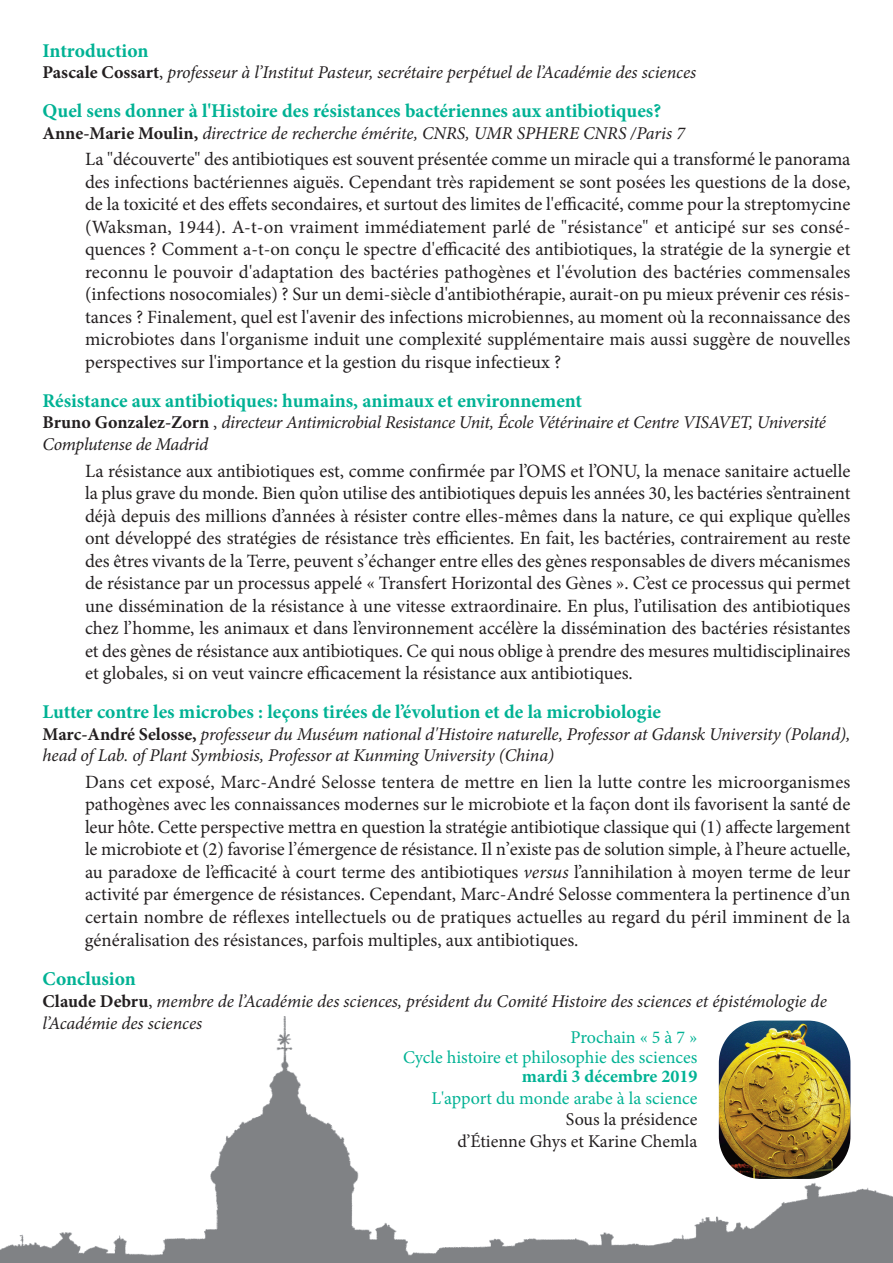
<style>
.page{position:relative;width:893px;height:1263px;background:#fff}
.page>*{position:absolute;margin:0;border:0;box-sizing:border-box;transform-origin:0 0}
.t1{font:700 19.5px "Minion Pro";color:#00b294}
.t2{font:18.75px/22.5px "Minion Pro";color:#231f20;text-align:justify}
.t3{font:italic 18px/21.8px "Minion Pro";letter-spacing:-.01em;color:#231f20}
.t4{font:18px/19.5px "Minion Pro";color:#00b294;text-align:right}
.t5{font:18px/21.6px "Minion Pro";color:#231f20;text-align:right}
.t6{font:700 18px "Minion Pro";color:#00b294}
.s1{font-weight:700;font-style:normal}
.s2{font-style:normal}
.s3{font-style:italic}
</style>
<div class="page">
<img style="left:0;top:1016px;width:893px;height:247px">
<img style="left:719px;top:1020px;width:131px;height:159px;border-radius:43px">
<p class="t1" style="left:43px;top:43px;width:107px">Introduction</p>
<p class="t3" style="left:43px;top:63px;width:655px"><span class="s1">Pascale Cossart</span><span class="s2">,</span> professeur à l’Institut Pasteur, secrétaire perpétuel de l’Académie des sciences</p>
<p class="t1" style="left:43px;top:104px;width:620px">Quel sens donner à l'Histoire des résistances bactériennes aux antibiotiques?</p>
<p class="t3" style="left:43px;top:124px;width:644px"><span class="s1">Anne-Marie Moulin,</span> directrice de recherche émérite, CNRS, UMR SPHERE CNRS /Paris 7</p>
<p class="t2" style="left:85px;top:150px;width:767px">La "découverte" des antibiotiques est souvent présentée comme un miracle qui a transformé le panorama des infections bactériennes aiguës. Cependant très rapidement se sont posées les questions de la dose, de la toxicité et des effets secondaires, et surtout des limites de l'efficacité, comme pour la streptomycine (Waksman, 1944). A-t-on vraiment immédiatement parlé de "résistance" et anticipé sur ses consé&shy;quences ? Comment a-t-on conçu le spectre d'efficacité des antibiotiques, la stratégie de la synergie et reconnu le pouvoir d'adaptation des bactéries pathogènes et l'évolution des bactéries commensales (infections nosocomiales) ? Sur un demi-siècle d'antibiothérapie, aurait-on pu mieux prévenir ces résis&shy;tances ? Finalement, quel est l'avenir des infections microbiennes, au moment où la reconnaissance des microbiotes dans l'organisme induit une complexité supplémentaire mais aussi suggère de nouvelles perspectives sur l'importance et la gestion du risque infectieux ?</p>
<p class="t1" style="left:43px;top:393px;width:541px">Résistance aux antibiotiques: humains, animaux et environnement</p>
<p class="t3" style="left:43px;top:413px;width:785px"><span class="s1">Bruno Gonzalez-Zorn</span> <span class="s2">,</span> directeur Antimicrobial Resistance Unit, École Vétérinaire et Centre VISAVET, Université<br>Complutense de Madrid</p>
<p class="t2" style="left:85px;top:461px;width:767px">La résistance aux antibiotiques est, comme confirmée par l’OMS et l’ONU, la menace sanitaire actuelle la plus grave du monde. Bien qu’on utilise des antibiotiques depuis les années 30, les bactéries s’entrainent déjà depuis des millions d’années à résister contre elles-mêmes dans la nature, ce qui explique qu’elles ont développé des stratégies de résistance très efficientes. En fait, les bactéries, contrairement au reste des êtres vivants de la Terre, peuvent s’échanger entre elles des gènes responsables de divers mécanismes de résistance par un processus appelé « Transfert Horizontal des Gènes ». C’est ce processus qui permet une dissémination de la résistance à une vitesse extraordinaire. En plus, l’utilisation des antibiotiques chez l’homme, les animaux et dans l’environnement accélère la dissémination des bactéries résistantes et des gènes de résistance aux antibiotiques. Ce qui nous oblige à prendre des mesures multidisciplinaires et globales, si on veut vaincre efficacement la résistance aux antibiotiques.</p>
<p class="t1" style="left:43px;top:704px;width:620px">Lutter contre les microbes : leçons tirées de l’évolution et de la microbiologie</p>
<p class="t3" style="left:43px;top:724px;width:809px"><span class="s1">Marc-André Selosse,</span> professeur du Muséum national d'Histoire naturelle, Professor at Gdansk University (Poland), head of Lab. of Plant Symbiosis, Professor at Kunming University (China)</p>
<p class="t2" style="left:85px;top:772px;width:767px">Dans cet exposé, Marc-André Selosse tentera de mettre en lien la lutte contre les microorganismes pathogènes avec les connaissances modernes sur le microbiote et la façon dont ils favorisent la santé de leur hôte. Cette perspective mettra en question la stratégie antibiotique classique qui (1) affecte largement le microbiote et (2) favorise l’émergence de résistance. Il n’existe pas de solution simple, à l’heure actuelle, au paradoxe de l’efficacité à court terme des antibiotiques <span class="s3">versus</span> l’annihilation à moyen terme de leur activité par émergence de résistances. Cependant, Marc-André Selosse commentera la pertinence d’un certain nombre de réflexes intellectuels ou de pratiques actuelles au regard du péril imminent de la généralisation des résistances, parfois multiples, aux antibiotiques.</p>
<p class="t1" style="left:43px;top:971px;width:95px">Conclusion</p>
<p class="t3" style="left:43px;top:992px;width:786px"><span class="s1">Claude Debru</span><span class="s2">,</span> membre de l’Académie des sciences, président du Comité Histoire des sciences et épistémologie de l’Académie des sciences</p>
<p class="t4" style="left:403px;top:1029px;width:296px">Prochain « 5 à 7 »<br>Cycle histoire et philosophie des sciences</p>
<p class="t6" style="left:522px;top:1070px;width:177px">mardi 3 décembre 2019</p>
<p class="t4" style="left:432px;top:1090px;width:267px">L'apport du monde arabe à la science</p>
<p class="t5" style="left:457px;top:1110px;width:241px">Sous la présidence<br>d’Étienne Ghys et Karine Chemla</p>
</div>
